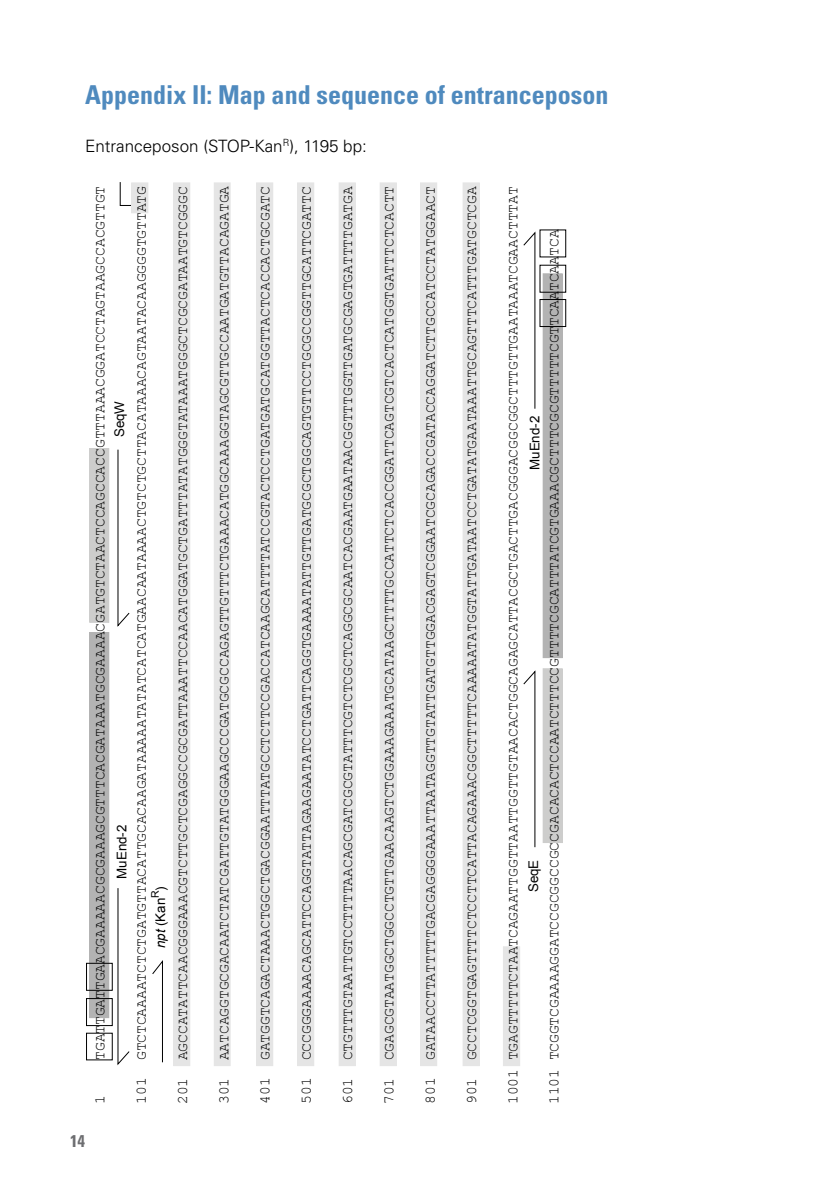
<style>
.page{position:relative;width:840px;height:1191px;background:#fff}
.page>*{position:absolute;margin:0;border:0;box-sizing:border-box;transform-origin:0 0}
.t1{font:700 condensed 26px "Univers LT Std";color:#4f8abe}
.t2{font:300 17px "Univers LT Std";color:#000}
.t3{font:700 condensed 17px "Univers LT Std";color:#6d6e71}
.t4{font:14.6px "Courier New";letter-spacing:.01em;color:#010101}
.t5{font:13.4px "Arial";letter-spacing:-.01em;color:#010101}
.t6{font:10.4px "Arial";color:#010101}
.s1{font-style:italic}
</style>
<div class="page">
<svg style="left:119px;top:182px;width:24px;height:24px"></svg>
<div style="left:543px;top:668px;width:19px;height:174px;background:#cdcdcc"></div>
<div style="left:90px;top:448px;width:19px;height:174px;background:#cdcdcc"></div>
<div style="left:463px;top:183px;width:16px;height:882px;background:#e5e5e5"></div>
<div style="left:503px;top:946px;width:16px;height:119px;background:#e5e5e5"></div>
<div style="left:420px;top:183px;width:16px;height:882px;background:#e5e5e5"></div>
<div style="left:380px;top:183px;width:16px;height:882px;background:#e5e5e5"></div>
<div style="left:339px;top:183px;width:16px;height:882px;background:#e5e5e5"></div>
<div style="left:173px;top:183px;width:17px;height:882px;background:#e5e5e5"></div>
<div style="left:132px;top:183px;width:16px;height:30px;background:#e5e5e5"></div>
<div style="left:297px;top:183px;width:16px;height:882px;background:#e5e5e5"></div>
<div style="left:256px;top:183px;width:16px;height:882px;background:#e5e5e5"></div>
<div style="left:214px;top:183px;width:16px;height:882px;background:#e5e5e5"></div>
<div style="left:543px;top:274px;width:19px;height:383px;background:#b3b3b3"></div>
<div style="left:90px;top:632px;width:19px;height:385px;background:#b3b3b3"></div>
<svg style="left:523px;top:671px;width:12px;height:176px"></svg>
<svg style="left:117px;top:449px;width:13px;height:177px"></svg>
<svg style="left:117px;top:888px;width:13px;height:177px"></svg>
<svg style="left:523px;top:232px;width:12px;height:177px"></svg>
<svg style="left:152px;top:960px;width:11px;height:102px"></svg>
<div style="left:86px;top:998px;width:26px;height:27px;border:1px solid #010101"></div>
<div style="left:86px;top:963px;width:26px;height:27px;border:1px solid #010101"></div>
<h1 class="t1" style="left:85px;top:79px;width:524px">Appendix II: Map and sequence of entranceposon</h1>
<p class="t2" style="left:85px;top:136px;width:283px">Entranceposon (STOP-Kan<sup>R</sup>), 1195 bp:</p>
<p class="t4" style="left:91px;top:1060px;width:875px;rotate:-90deg">TGATTGATTGAACGAAAAACGCGAAAGCGTTTCACGATAAATGCGAAAACGATGTCTAACTCCAGCCACCGTTTAAACGGATCCTAGTAAGCCACGTTGT</p>
<p class="t4" style="left:132px;top:1103px;width:919px;rotate:-90deg">101 GTCTCAAAATCTCTGATGTTACATTGCACAAGATAAAAATATATCATCATGAACAATAAAACTGTCTGCTTACATAAACAGTAATACAAGGGGTGTTATG</p>
<p class="t4" style="left:173px;top:1104px;width:919px;rotate:-90deg">201 AGCCATATTCAACGGGAAACGTCTTGCTCGAGGCCGCGATTAAATTCCAACATGGATGCTGATTTATATGGGTATAAATGGGCTCGCGATAATGTCGGGC</p>
<p class="t4" style="left:215px;top:1104px;width:919px;rotate:-90deg">301 AATCAGGTGCGACAATCTATCGATTGTATGGGAAGCCCGATGCGCCAGAGTTGTTTCTGAAACATGGCAAAGGTAGCGTTGCCAATGATGTTACAGATGA</p>
<p class="t4" style="left:256px;top:1103px;width:919px;rotate:-90deg">401 GATGGTCAGACTAAACTGGCTGACGGAATTTATGCCTCTTCCGACCATCAAGCATTTTATCCGTACTCCTGATGATGCATGGTTACTCACCACTGCGATC</p>
<p class="t4" style="left:297px;top:1104px;width:919px;rotate:-90deg">501 CCCGGGAAAACAGCATTCCAGGTATTAGAAGAATATCCTGATTCAGGTGAAAATATTGTTGATGCGCTGGCAGTGTTCCTGCGCCGGTTGCATTCGATTC</p>
<p class="t4" style="left:338px;top:1104px;width:919px;rotate:-90deg">601 CTGTTTGTAATTGTCCTTTTAACAGCGATCGCGTATTTCGTCTCGCTCAGGCGCAATCACGAATGAATAACGGTTTGGTTGATGCGAGTGATTTTGATGA</p>
<p class="t4" style="left:379px;top:1104px;width:919px;rotate:-90deg">701 CGAGCGTAATGGCTGGCCTGTTGAACAAGTCTGGAAAGAAATGCATAAGCTTTTGCCATTCTCACCGGATTCAGTCGTCACTCATGGTGATTTCTCACTT</p>
<p class="t4" style="left:421px;top:1103px;width:919px;rotate:-90deg">801 GATAACCTTATTTTTGACGAGGGGAAATTAATAGGTTGTATTGATGTTGGACGAGTCGGAATCGCAGACCGATACCAGGATCTTGCCATCCTATGGAACT</p>
<p class="t4" style="left:462px;top:1104px;width:919px;rotate:-90deg">901 GCCTCGGTGAGTTTTCTCCTTCATTACAGAAACGGCTTTTTCAAAAATATGGTATTGATAATCCTGATATGAATAAATTGCAGTTTCATTTGATGCTCGA</p>
<p class="t4" style="left:503px;top:1104px;width:919px;rotate:-90deg">1001 TGAGTTTTTCTAATCAGAATTGGTTAATTGGTTGTAACACTGGCAGAGCATTACGCTGACTTGACGGGACGGCGGCTTTGTTGAATAAATCGAACTTTAT</p>
<p class="t5" style="left:110px;top:437px;width:38px;rotate:-90deg">SeqW</p>
<p class="t5" style="left:113px;top:878px;width:55px;rotate:-90deg">MuEnd-2</p>
<p class="t5" style="left:151px;top:948px;width:63px;rotate:-90deg"><span class="s1">npt</span> (Kan )</p>
<p class="t6" style="left:148px;top:898px;width:9px;rotate:-90deg">R</p>
<p class="t4" style="left:91px;top:1103px;width:10px;rotate:-90deg">1</p>
<p class="t5" style="left:525px;top:470px;width:55px;rotate:-90deg">MuEnd-2</p>
<p class="t5" style="left:524px;top:892px;width:34px;rotate:-90deg">SeqE</p>
<p class="t4" style="left:544px;top:1104px;width:876px;rotate:-90deg">1101 TCGGTCGAAAAGGATCCGCGGCCGCCGACACACTCCAATCTTTCCGTTTTCGCATTTATCGTGAAACGCTTTCGCGTTTTTCGTTCAATCAATCA</p>
<p class="t3" style="left:70px;top:1130px;width:17px">14</p>
</div>
